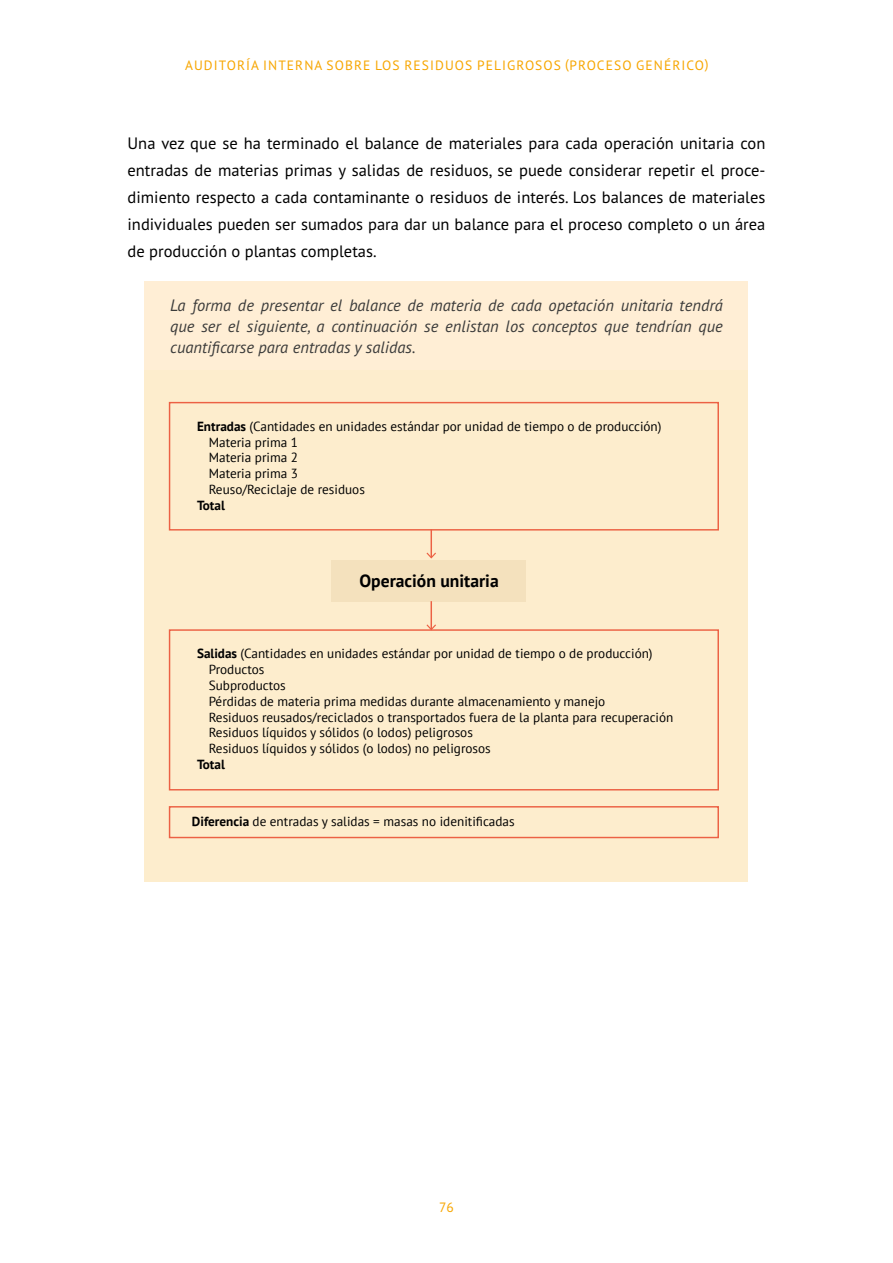
<style>
.page{position:relative;width:893px;height:1263px;background:#fff}
.page>*{position:absolute;margin:0;border:0;box-sizing:border-box;transform-origin:0 0}
.t1{font:700 17.55px "PT Sans";color:#000}
.t2{font:16.5px/27px "PT Sans Pro";color:#000;text-align:justify}
.t3{font:italic 16.5px/21px "PT Sans Pro";color:#3c3c3b;text-align:justify}
.t4{font:13.5px "PT Sans Pro";color:#f7a600}
.t5{font:13.2px/15.9px "PT Sans";color:#000}
.t6{font:700 13.2px "PT Sans";color:#000}
.s1{font-weight:700}
</style>
<div class="page">
<div style="left:145px;top:365px;width:603px;height:516px;background:#fdedcd"></div>
<div style="left:145px;top:281px;width:603px;height:89px;background:#ffeed5"></div>
<div style="left:169px;top:402px;width:550px;height:128px;border:1px solid #ec6144"></div>
<div style="left:331px;top:560px;width:195px;height:41px;background:#f4e1bd"></div>
<svg style="left:426px;top:529px;width:10px;height:29px"></svg>
<svg style="left:426px;top:601px;width:10px;height:28px"></svg>
<div style="left:169px;top:629px;width:550px;height:161px;border:1px solid #ec6144"></div>
<div style="left:169px;top:806px;width:550px;height:32px;border:1px solid #ec6144"></div>
<p class="t4" style="left:185px;top:56px;width:18px">Auditoría</p>
<p class="t4" style="left:263px;top:56px;width:10px">interna</p>
<p class="t4" style="left:327px;top:56px;width:10px">sobre</p>
<p class="t4" style="left:375px;top:56px;width:9px">los</p>
<p class="t4" style="left:404px;top:56px;width:10px">residuos</p>
<p class="t4" style="left:477px;top:56px;width:10px">peligrosos</p>
<p class="t4" style="left:565px;top:56px;width:14px">(proceso</p>
<p class="t4" style="left:636px;top:56px;width:10px">genérico</p>
<p class="t4" style="left:705px;top:56px;width:5px">)</p>
<p class="t2" style="left:128px;top:129px;width:639px">Una vez que se ha terminado el balance de materiales para cada operación unitaria con entradas de materias primas y salidas de residuos, se puede considerar repetir el proce&shy;dimiento respecto a cada contaminante o residuos de interés. Los balances de materiales individuales pueden ser sumados para dar un balance para el proceso completo o un área de producción o plantas completas.</p>
<p class="t3" style="left:170px;top:294px;width:554px">La forma de presentar el balance de materia de cada opetación unitaria tendrá que ser el siguiente, a continuación se enlistan los conceptos que tendrían que cuantificarse para entradas y salidas.</p>
<p class="t5" style="left:209px;top:418px;width:454px;text-indent:-12px"><span class="s1">Entradas</span> (Cantidades en unidades estándar por unidad de tiempo o de producción)<br>Materia prima 1<br>Materia prima 2<br>Materia prima 3<br>Reuso/Reciclaje de residuos</p>
<p class="t6" style="left:197px;top:496px;width:29px">Total</p>
<h1 class="t1" style="left:359px;top:569px;width:141px">Operación unitaria</h1>
<p class="t5" style="left:209px;top:645px;width:466px;text-indent:-12px"><span class="s1">Salidas</span> (Cantidades en unidades estándar por unidad de tiempo o de producción)<br>Productos<br>Subproductos<br>Pérdidas de materia prima medidas durante almacenamiento y manejo<br>Residuos reusados/reciclados o transportados fuera de la planta para recuperación Residuos líquidos y sólidos (o lodos) peligrosos<br>Residuos líquidos y sólidos (o lodos) no peligrosos</p>
<p class="t6" style="left:197px;top:756px;width:29px">Total</p>
<p class="t5" style="left:192px;top:813px;width:324px"><span class="s1">Diferencia</span> de entradas y salidas = masas no idenitificadas</p>
<p class="t4" style="left:439px;top:1198px;width:16px">76</p>
</div>
